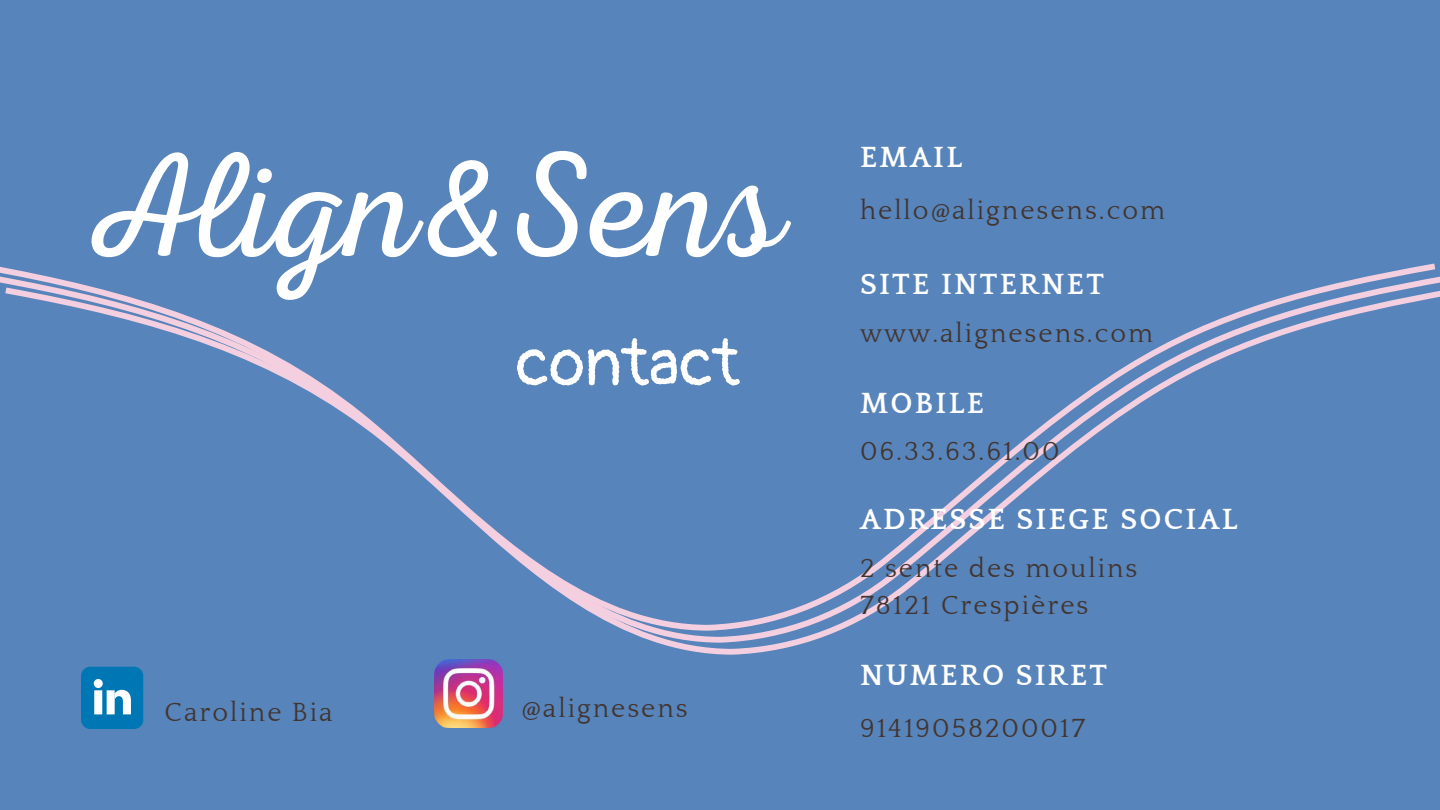
<style>
.page{position:relative;width:1440px;height:810px;background:#5784ba}
.page>*{position:absolute;margin:0;border:0;box-sizing:border-box;transform-origin:0 0}
.t1{font:150px "RTL Adam Script Light";color:#fff}
.t2{font:66px "Pangolin";color:#fff}
.t3{font:700 30px "Quattrocento";letter-spacing:.075em;color:#fff}
.t4{font:27px/37.5px "Quattrocento";letter-spacing:.075em;color:#42342f}
</style>
<div class="page">
<img style="left:435px;top:659px;width:68px;height:69px">
<svg style="left:81px;top:667px;width:62px;height:62px;background:#2e8fc2"></svg>
<svg style="left:0;top:276px;width:1440px;height:367px"></svg>
<h1 class="t1" style="left:83px;top:120px;width:705px">Align&amp;Sens</h1>
<h2 class="t2" style="left:516px;top:324px;width:225px">contact</h2>
<p class="t4" style="left:164px;top:695px;width:170px">Caroline Bia</p>
<p class="t4" style="left:521px;top:690px;width:168px">@alignesens</p>
<p class="t3" style="left:860px;top:141px;width:104px">EMAIL</p>
<p class="t4" style="left:860px;top:192px;width:307px">hello@alignesens.com</p>
<p class="t3" style="left:860px;top:269px;width:245px">SITE INTERNET</p>
<p class="t4" style="left:860px;top:316px;width:295px">www.alignesens.com</p>
<p class="t3" style="left:860px;top:387px;width:126px">MOBILE</p>
<p class="t4" style="left:860px;top:434px;width:201px">06.33.63.61.00</p>
<p class="t3" style="left:860px;top:504px;width:379px">ADRESSE SIEGE SOCIAL</p>
<p class="t4" style="left:860px;top:550px;width:279px">2 sente des moulins<br>78121 Crespières</p>
<p class="t3" style="left:860px;top:659px;width:249px">NUMERO SIRET</p>
<p class="t4" style="left:860px;top:710px;width:227px">91419058200017</p>
</div>
